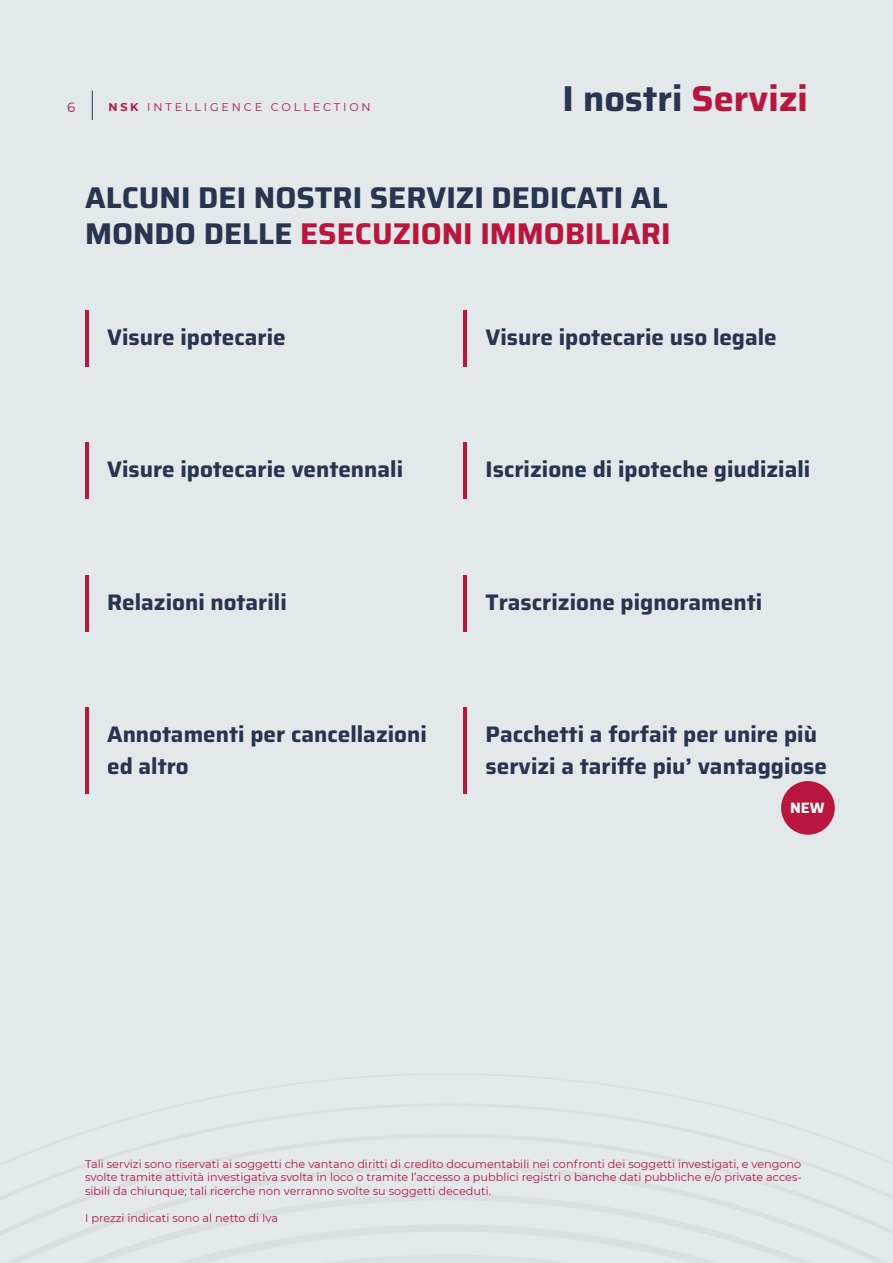
<style>
.page{position:relative;width:893px;height:1263px;background:#e3e8eb}
.page>*{position:absolute;margin:0;border:0;box-sizing:border-box;transform-origin:0 0}
.t1{font:100 36px "Saira";color:#28354f}
.t2{font:100 30px/36px "Saira";color:#28354f}
.t3{font:100 22.5px/31.5px "Saira";color:#28354f}
.t4{font:100 15px "Saira";color:#fff}
.t5{font:13.5px "Montserrat";color:#b9163d}
.t6{font:11.25px/13.5px "Montserrat";color:#b9163d;text-align:justify}
.t7{font:11.25px "Montserrat";letter-spacing:.25em;color:#b9163d}
.s1{font-weight:700}
.s2{color:#b9163d}
</style>
<div class="page">
<hr style="left:85px;top:310px;width:3px;height:57px;background:#b9163d">
<hr style="left:85px;top:442px;width:3px;height:57px;background:#b9163d">
<hr style="left:85px;top:575px;width:3px;height:57px;background:#b9163d">
<hr style="left:85px;top:707px;width:3px;height:87px;background:#b9163d">
<hr style="left:463px;top:310px;width:4px;height:57px;background:#b9163d">
<hr style="left:463px;top:442px;width:4px;height:57px;background:#b9163d">
<hr style="left:463px;top:575px;width:4px;height:57px;background:#b9163d">
<hr style="left:463px;top:707px;width:4px;height:87px;background:#b9163d">
<div style="left:781px;top:781px;width:54px;height:54px;background:#b9163d;border-radius:50%"></div>
<svg style="left:92px;top:91px;width:1px;height:29px"></svg>
<p class="t5" style="left:67px;top:98px;width:10px">6</p>
<p class="t7" style="left:108px;top:99px;width:264px"><span class="s1">NSK</span> INTELLIGENCE COLLECTION</p>
<h1 class="t1" style="left:563px;top:69px;width:247px">I nostri <span class="s2">Servizi</span></h1>
<h2 class="t2" style="left:85px;top:178px;width:587px">ALCUNI DEI NOSTRI SERVIZI DEDICATI AL<br>MONDO DELLE <span class="s2">ESECUZIONI IMMOBILIARI</span></h2>
<h3 class="t3" style="left:107px;top:320px;width:180px">Visure ipotecarie</h3>
<h3 class="t3" style="left:486px;top:320px;width:293px">Visure ipotecarie uso legale</h3>
<h3 class="t3" style="left:107px;top:453px;width:297px">Visure ipotecarie ventennali</h3>
<h3 class="t3" style="left:486px;top:453px;width:326px">Iscrizione di ipoteche giudiziali</h3>
<h3 class="t3" style="left:107px;top:585px;width:181px">Relazioni notarili</h3>
<h3 class="t3" style="left:486px;top:585px;width:278px">Trascrizione pignoramenti</h3>
<h3 class="t3" style="left:107px;top:718px;width:321px">Annotamenti per cancellazioni ed altro</h3>
<h3 class="t3" style="left:486px;top:718px;width:343px">Pacchetti a forfait per unire più servizi a tariffe piu’ vantaggiose</h3>
<h3 class="t4" style="left:790px;top:796px;width:36px">NEW</h3>
<p class="t6" style="left:85px;top:1156px;width:718px">Tali servizi sono riservati ai soggetti che vantano diritti di credito documentabili nei confronti dei soggetti investigati, e vengono svolte tramite attività investigativa svolta in loco o tramite l’accesso a pubblici registri o banche dati pubbliche e/o private acces&shy;sibili da chiunque; tali ricerche non verranno svolte su soggetti deceduti.</p>
<p class="t6" style="left:85px;top:1210px;width:194px">I prezzi indicati sono al netto di Iva</p>
</div>
